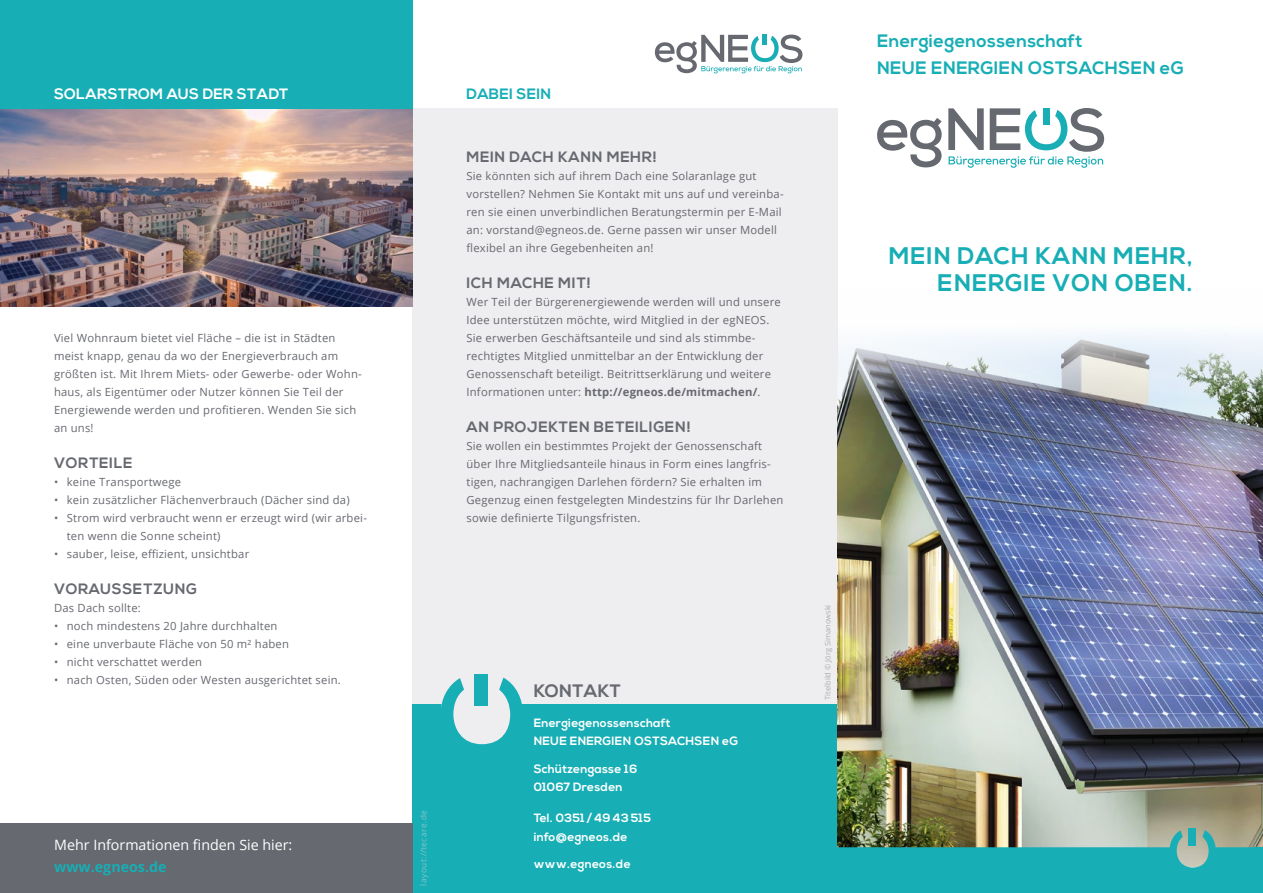
<style>
.page{position:relative;width:1263px;height:893px;background:#fff}
.page>*{position:absolute;margin:0;border:0;box-sizing:border-box;transform-origin:0 0}
.t1{font:700 24px/27px "Nexa";letter-spacing:.04em;color:#17aeb5;text-align:right}
.t2{font:700 18px/27.6px "Nexa";letter-spacing:.02em;color:#17aeb5}
.t3{font:700 18px "Nexa";letter-spacing:.02em;color:#666970}
.t4{font:700 15px "Nexa";letter-spacing:.04em;color:#666970}
.t5{font:700 15px "Nexa";letter-spacing:.02em;color:#fff}
.t6{font:700 15px "Nexa";letter-spacing:.02em;color:#17aeb5}
.t7{font:14.25px "Open Sans";color:#fff}
.t8{font:700 14.25px "Open Sans";color:#17aeb5}
.t9{font:700 12px/18.6px "Nexa";letter-spacing:.02em;color:#fff}
.t10{font:11.25px/18px "Open Sans";letter-spacing:.02em;color:#666970}
.t11{font:8.25px "Open Sans";letter-spacing:.06em;color:#84c6cc}
.t12{font:7.5px "Open Sans";color:#adabb0}
.s1{font-weight:700}
</style>
<div class="page">
<div style="left:412px;top:108px;width:426px;height:785px;background:#eeedef"></div>
<div style="left:412px;top:705px;width:426px;height:188px;background:#17aeb5"></div>
<img style="left:838px;top:333px;width:425px;height:514px">
<svg style="left:877px;top:118px;width:65px;height:49px"></svg>
<svg style="left:948px;top:108px;width:156px;height:60px"></svg>
<svg style="left:655px;top:35px;width:147px;height:38px"></svg>
<svg style="left:441px;top:678px;width:82px;height:67px"></svg>
<div style="left:475px;top:674px;width:13px;height:32px;background:#17aeb5"></div>
<svg style="left:837px;top:830px;width:419px;height:63px"></svg>
<div style="left:1189px;top:828px;width:7px;height:18px;background:#17aeb5"></div>
<img style="left:0;top:108px;width:412px;height:198px">
<div style="left:0;top:823px;width:412px;height:70px;background:#666970"></div>
<div style="left:0;top:0;width:412px;height:108px;background:#17aeb5"></div>
<div style="left:1254px;top:847px;width:9px;height:46px;background:#17aeb5"></div>
<h3 class="t5" style="left:54px;top:85px;width:236px">SOLARSTROM AUS DER STADT</h3>
<p class="t10" style="left:54px;top:329px;width:309px">Viel Wohnraum bietet viel Fläche – die ist in Städten meist knapp, genau da wo der Energieverbrauch am größten ist. Mit Ihrem Miets- oder Gewerbe- oder Wohn&shy;haus, als Eigentümer oder Nutzer können Sie Teil der Energiewende werden und profitieren. Wenden Sie sich an uns!</p>
<h3 class="t4" style="left:54px;top:454px;width:80px">VORTEILE</h3>
<p class="t10" style="left:54px;top:473px;width:129px">• keine Transportwege</p>
<p class="t10" style="left:54px;top:491px;width:297px">• kein zusätzlicher Flächenverbrauch (Dächer sind da)</p>
<p class="t10" style="left:67px;top:509px;width:302px;text-indent:-13px">• Strom wird verbraucht wenn er erzeugt wird (wir arbei&shy;ten wenn die Sonne scheint)</p>
<p class="t10" style="left:54px;top:545px;width:197px">• sauber, leise, effizient, unsichtbar</p>
<h3 class="t4" style="left:54px;top:580px;width:145px">VORAUSSETZUNG</h3>
<p class="t10" style="left:54px;top:599px;width:88px">Das Dach sollte:</p>
<p class="t10" style="left:54px;top:617px;width:225px">• noch mindestens 20 Jahre durchhalten</p>
<p class="t10" style="left:54px;top:635px;width:237px">• eine unverbaute Fläche von 50 m² haben</p>
<p class="t10" style="left:54px;top:653px;width:150px">• nicht verschattet werden</p>
<p class="t10" style="left:54px;top:671px;width:288px">• nach Osten, Süden oder Westen ausgerichtet sein.</p>
<p class="t7" style="left:54px;top:835px;width:240px">Mehr Informationen finden Sie hier:</p>
<p class="t8" style="left:54px;top:857px;width:114px">www.egneos.de</p>
<h3 class="t6" style="left:466px;top:86px;width:86px">DABEI SEIN</h3>
<h3 class="t4" style="left:466px;top:148px;width:192px">MEIN DACH KANN MEHR!</h3>
<p class="t10" style="left:466px;top:167px;width:319px">Sie könnten sich auf ihrem Dach eine Solaranlage gut vorstellen? Nehmen Sie Kontakt mit uns auf und vereinba&shy;ren sie einen unverbindlichen Beratungstermin per E-Mail an: vorstand@egneos.de. Gerne passen wir unser Modell flexibel an ihre Gegebenheiten an!</p>
<h3 class="t4" style="left:466px;top:274px;width:126px">ICH MACHE MIT!</h3>
<p class="t10" style="left:466px;top:293px;width:316px">Wer Teil der Bürgerenergiewende werden will und unsere Idee unterstützen möchte, wird Mitglied in der egNEOS.<br>Sie erwerben Geschäftsanteile und sind als stimmbe&shy;rechtigtes Mitglied unmittelbar an der Entwicklung der Genossenschaft beteiligt. Beitrittserklärung und weitere Informationen unter: <span class="s1">http://egneos.de/mitmachen/</span>.</p>
<h3 class="t4" style="left:466px;top:418px;width:226px">AN PROJEKTEN BETEILIGEN!</h3>
<p class="t10" style="left:466px;top:437px;width:319px">Sie wollen ein bestimmtes Projekt der Genossenschaft über Ihre Mitgliedsanteile hinaus in Form eines langfris&shy;tigen, nachrangigen Darlehen fördern? Sie erhalten im Gegenzug einen festgelegten Mindestzins für Ihr Darlehen sowie definierte Tilgungsfristen.</p>
<p class="t11" style="left:418px;top:886px;width:77px;rotate:-90deg">layout://tecare.de</p>
<h2 class="t3" style="left:534px;top:680px;width:89px">KONTAKT</h2>
<p class="t9" style="left:534px;top:714px;width:206px">Energiegenossenschaft<br>NEUE ENERGIEN OSTSACHSEN eG</p>
<p class="t9" style="left:534px;top:760px;width:105px">Schützengasse 16<br>01067 Dresden</p>
<p class="t9" style="left:534px;top:809px;width:119px">Tel. 0351 /4943 515 info@egneos.de</p>
<p class="t9" style="left:534px;top:855px;width:99px">www.egneos.de</p>
<p class="t12" style="left:822px;top:700px;width:97px;rotate:-90deg">Titelbild © Jörg Simanowski</p>
<h2 class="t2" style="left:877px;top:27px;width:308px">Energiegenossenschaft<br>NEUE ENERGIEN OSTSACHSEN eG</h2>
<h1 class="t1" style="left:889px;top:243px;width:305px">MEIN DACH KANN MEHR,<br>ENERGIE VON OBEN.</h1>
</div>
